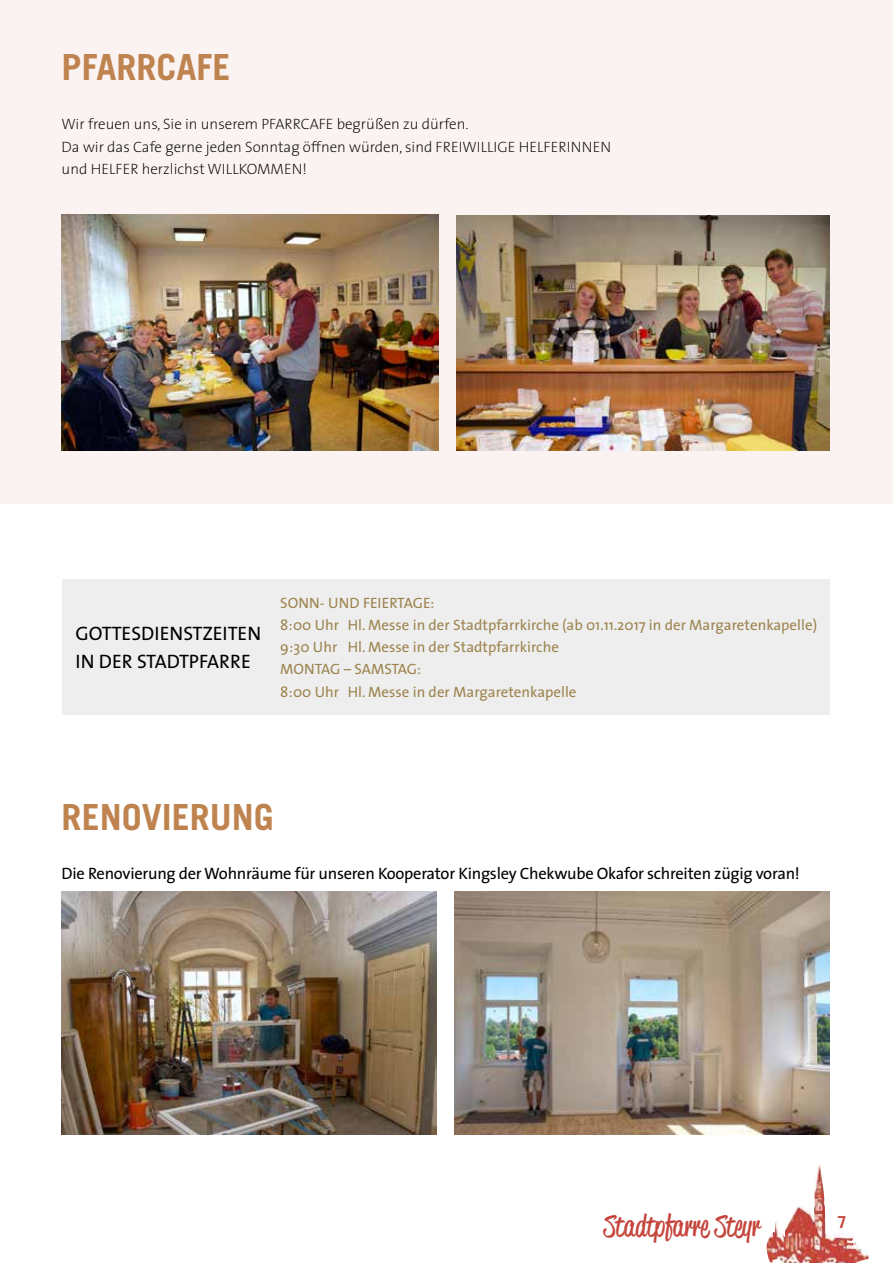
<style>
.page{position:relative;width:893px;height:1263px;background:#fff}
.page>*{position:absolute;margin:0;border:0;box-sizing:border-box;transform-origin:0 0}
.t1{font:700 36px "Trade Gothic";color:#bf834f}
.t2{font:30px "Reklame Script Regular DEMO";color:#c5453c}
.t3{font:19.5px/27.6px "The Sans";color:#000}
.t4{font:16.5px "The Sans";letter-spacing:-.015em;color:#000}
.t5{font:700 16.5px "Trade Gothic";color:#c5453c}
.t6{font:15px/22.2px "The Sans";color:#9d844e}
.t7{font:200 15px/22.5px "The Sans";color:#000}
</style>
<div class="page">
<img style="left:766px;top:1164px;width:103px;height:99px">
<div style="left:0;top:0;width:893px;height:504px;background:#fbf2f2"></div>
<img style="left:457px;top:215px;width:372px;height:235px">
<img style="left:62px;top:215px;width:376px;height:235px">
<div style="left:63px;top:579px;width:767px;height:136px;background:#eee"></div>
<img style="left:62px;top:891px;width:375px;height:243px">
<img style="left:454px;top:891px;width:375px;height:243px">
<h1 class="t1" style="left:62px;top:45px;width:170px">PFARRCAFE</h1>
<p class="t7" style="left:62px;top:112px;width:551px">Wir freuen uns, Sie in unserem PFARRCAFE begrüßen zu dürfen.<br>Da wir das Cafe gerne jeden Sonntag öffnen würden, sind FREIWILLIGE HELFERINNEN und HELFER herzlichst WILLKOMMEN!</p>
<h3 class="t3" style="left:75px;top:619px;width:187px">GOTTESDIENSTZEITEN<br>IN DER STADTPFARRE</h3>
<p class="t6" style="left:280px;top:591px;width:538px">SONN- UND FEIERTAGE:<br>8:00 Uhr Hl. Messe in der Stadtpfarrkirche (ab 01.11.2017 in der Margaretenkapelle)<br>9:30 Uhr Hl. Messe in der Stadtpfarrkirche<br>MONTAG – SAMSTAG:<br>8:00 Uhr Hl. Messe in der Margaretenkapelle</p>
<h1 class="t1" style="left:62px;top:795px;width:214px">RENOVIERUNG</h1>
<p class="t4" style="left:62px;top:860px;width:740px">Die Renovierung der Wohnräume für unseren Kooperator Kingsley Chekwube Okafor schreiten zügig voran!</p>
<h2 class="t2" style="left:604px;top:1213px;width:158px">Stadtpfarre Steyr</h2>
<p class="t5" style="left:838px;top:1212px;width:11px">7</p>
</div>
